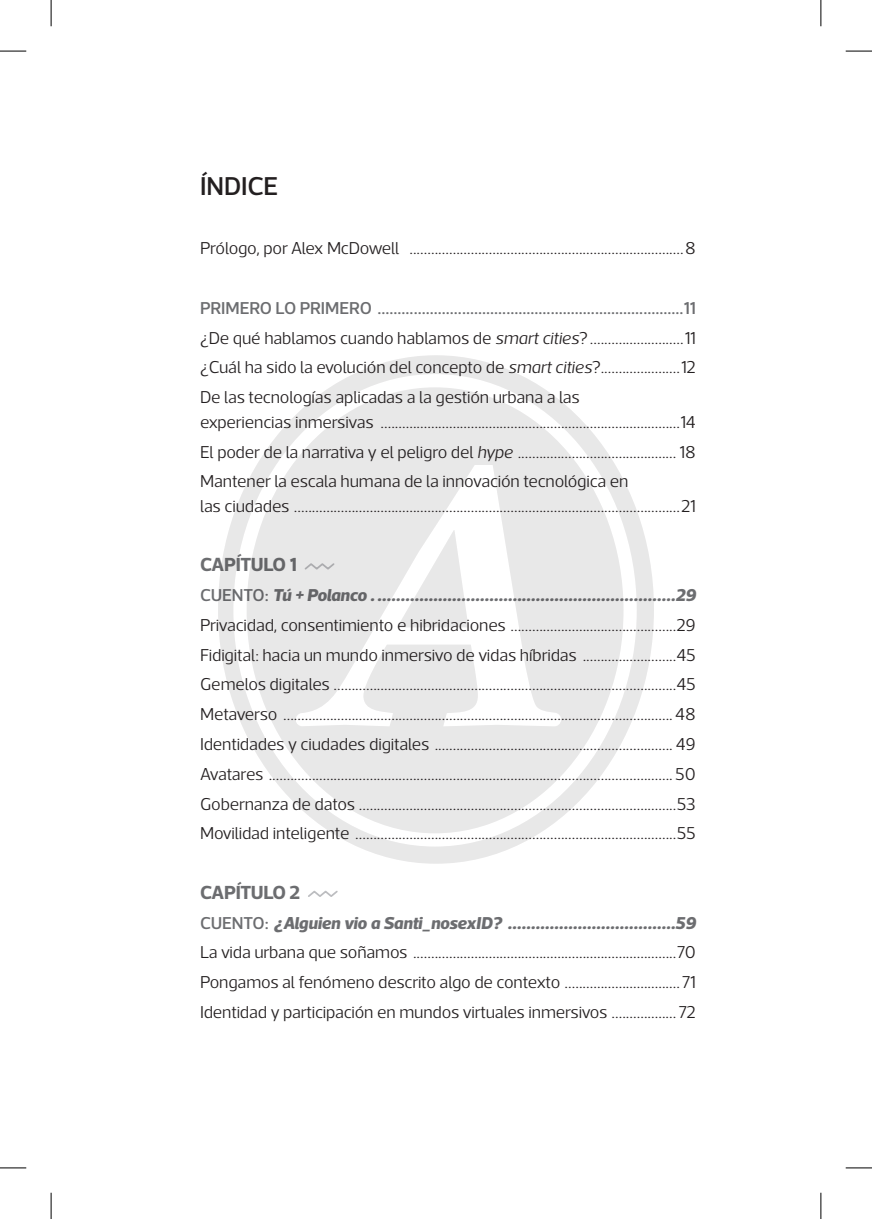
<style>
.page{position:relative;width:872px;height:1219px;background:#fff}
.page>*{position:absolute;margin:0;border:0;box-sizing:border-box;transform-origin:0 0}
.t1{font:500 26.25px "Acto";letter-spacing:-.01em;color:#231f20}
.t2{font:700 19.25px "Acto";letter-spacing:-.02em;color:#6c6d70}
.t3{font:300 17.5px/29.8px "Acto";letter-spacing:-.01em;color:#231f20;text-align:justify}
.s1{font-weight:500;color:#6c6d70}
.s2{font-style:italic}
.s3{font-weight:800;font-style:italic;color:#6c6d70}
</style>
<div class="page">
<svg style="left:308px;top:890px;width:30px;height:7px"></svg>
<svg style="left:0;top:51px;width:26px;height:1px"></svg>
<svg style="left:845px;top:51px;width:26px;height:1px"></svg>
<svg style="left:0;top:1167px;width:26px;height:1px"></svg>
<svg style="left:845px;top:1167px;width:26px;height:1px"></svg>
<svg style="left:51px;top:0;width:1px;height:26px"></svg>
<svg style="left:51px;top:1192px;width:1px;height:26px"></svg>
<svg style="left:820px;top:0;width:1px;height:26px"></svg>
<svg style="left:820px;top:1192px;width:1px;height:26px"></svg>
<svg style="left:218px;top:355px;width:435px;height:508px"></svg>
<svg style="left:246px;top:387px;width:377px;height:446px;fill:#e8e8e8"></svg>
<svg style="left:397px;top:530px;width:71px;height:97px"></svg>
<h1 class="t1" style="left:200px;top:170px;width:79px">ÍNDICE</h1>
<p class="t3" style="left:200px;top:233px;width:497px">Prólogo, por Alex McDowell ............................................................................8</p>
<p class="t3" style="left:200px;top:293px;width:497px"><span class="s1">PRIMERO LO PRIMERO ............................................................................11 </span>¿De qué hablamos cuando hablamos de <span class="s2">smart cities</span>?..........................11 ¿Cuál ha sido la evolución del concepto de <span class="s2">smart cities</span>?......................12<br>De las tecnologías aplicadas a la gestión urbana a las</p>
<p class="t3" style="left:200px;top:407px;width:497px">experiencias inmersivas ...................................................................................14<br>El poder de la narrativa y el peligro del <span class="s2">hype</span> ............................................ 18<br>Mantener la escala humana de la innovación tecnológica en</p>
<p class="t3" style="left:200px;top:491px;width:497px">las ciudades ...........................................................................................................21</p>
<p class="t2" style="left:200px;top:553px;width:98px">CAPÍTULO 1</p>
<p class="t3" style="left:200px;top:580px;width:497px"><span class="s1">CUENTO:</span> <span class="s3">Tú + Polanco . ................................................................29<br></span>Privacidad, consentimiento e hibridaciones ..............................................29<br>Fidigital: hacia un mundo inmersivo de vidas híbridas ..........................45<br>Gemelos digitales ...............................................................................................45<br>Metaverso ............................................................................................................48<br>Identidades y ciudades digitales .................................................................. 49<br>Avatares ................................................................................................................ 50<br>Gobernanza de datos ........................................................................................53<br>Movilidad inteligente .........................................................................................55</p>
<p class="t2" style="left:200px;top:880px;width:101px">CAPÍTULO 2</p>
<p class="t3" style="left:200px;top:907px;width:497px"><span class="s1">CUENTO:</span> <span class="s3">¿Alguien vio a Santi_nosexID? ....................................59<br></span>La vida urbana que soñamos .........................................................................70<br>Pongamos al fenómeno descrito algo de contexto ................................ 71<br>Identidad y participación en mundos virtuales inmersivos .................. 72</p>
</div>
